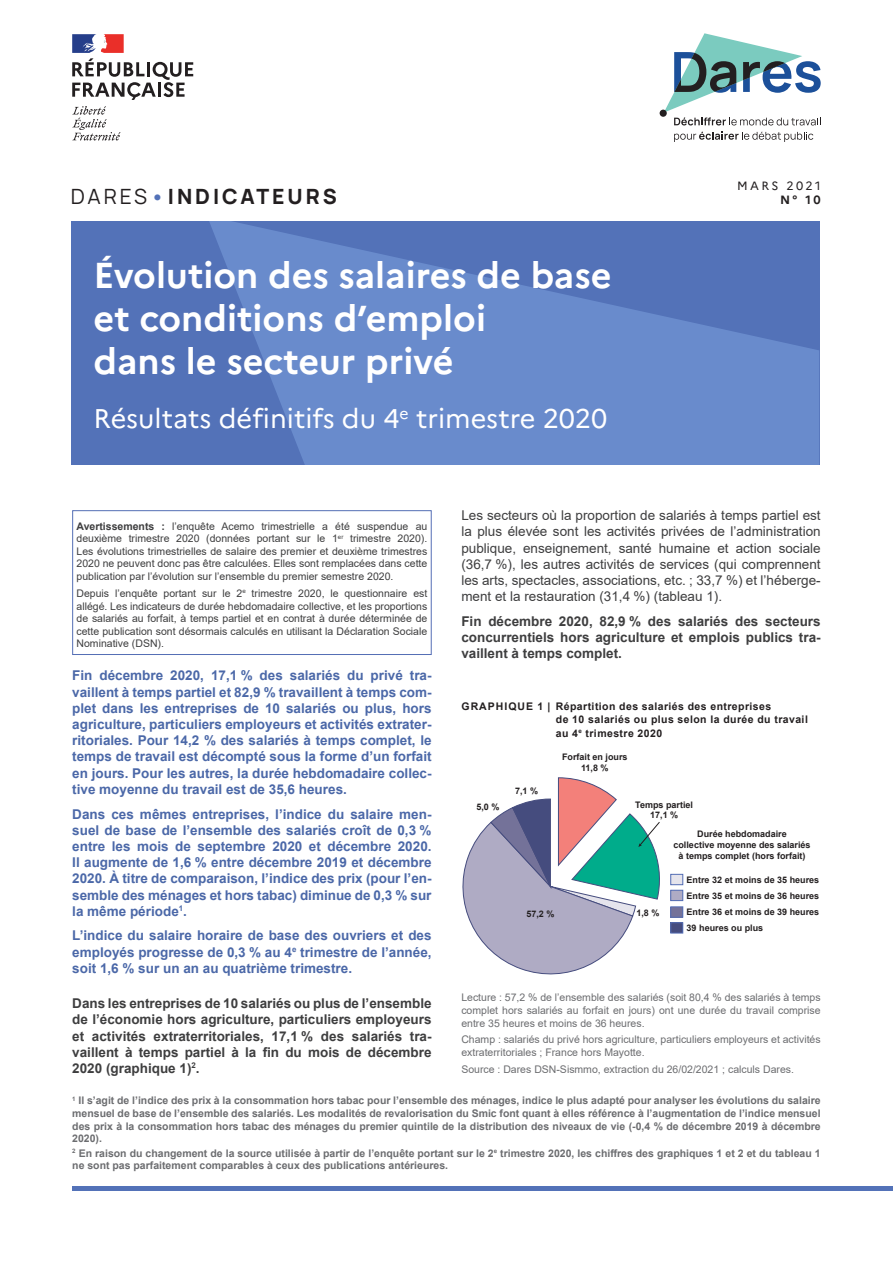
<style>
.page{position:relative;width:893px;height:1263px;background:#fff}
.page>*{position:absolute;margin:0;border:0;box-sizing:border-box;transform-origin:0 0}
.t1{font:700 36px/43.2px "Marianne";color:#fff}
.t2{font:27px "Marianne";color:#fff}
.t3{font:800 21px "Manrope";letter-spacing:.14em;color:#231f20}
.t4{font:700 13.5px/16.2px "Arial";color:#4b68a8;text-align:justify}
.t5{font:700 13.5px/16.2px "Arial";color:#3e3e3f;text-align:justify}
.t6{font:13.5px/16.2px "Arial";color:#3e3e3f;text-align:justify}
.t7{font:12px "Marianne";letter-spacing:.195em;color:#231f20}
.t8{font:700 12px "Marianne";color:#231f20}
.t9{font:10.5px/12.6px "Arial";color:#3e3e3f;text-align:justify}
.t10{font:700 10.5px/12.6px "Arial";color:#6c6d70;text-align:justify}
.t11{font:10.5px/12.6px "Arial";color:#6c6d70;text-align:justify}
.t12{font:700 10.5px/13.5px "Arial";letter-spacing:.04em;color:#231f20}
.t13{font:700 9px/10.8px "Arial";color:#231f20;text-align:center}
.s1{font-weight:400}
.s2{font-weight:700;color:#5372b8}
.s3{font-weight:700}
</style>
<div class="page">
<div style="left:71px;top:221px;width:748px;height:243px;background:#5372b8"></div>
<svg style="left:209px;top:221px;width:610px;height:243px;fill:#698bcc"></svg>
<div style="left:72px;top:510px;width:360px;height:145px;border:1px solid #546eb5"></div>
<svg style="left:72px;top:106px;width:49px;height:34px"></svg>
<svg style="left:72px;top:34px;width:121px;height:66px"></svg>
<div style="left:660px;top:110px;width:7px;height:7px;background:#231f20;border-radius:50%"></div>
<svg style="left:674px;top:132px;width:139px;height:10px"></svg>
<svg style="left:664px;top:34px;width:157px;height:91px"></svg>
<div style="left:72px;top:1186px;width:821px;height:5px;background:#5372b8"></div>
<div style="left:671px;top:874px;width:12px;height:11px;background:#e5e4ec"></div>
<div style="left:671px;top:874px;width:12px;height:11px;border:1px solid #546eb5"></div>
<div style="left:671px;top:890px;width:12px;height:10px;background:#afabc4"></div>
<div style="left:671px;top:890px;width:12px;height:11px;border:1px solid #546eb5"></div>
<div style="left:671px;top:907px;width:12px;height:10px;background:#747299"></div>
<div style="left:671px;top:907px;width:12px;height:10px;border:1px solid #546eb5"></div>
<div style="left:671px;top:923px;width:12px;height:10px;background:#454c7e"></div>
<div style="left:671px;top:922px;width:12px;height:11px;border:1px solid #546eb5"></div>
<svg style="left:462px;top:777px;width:198px;height:198px"></svg>
<h3 class="t3" style="left:71px;top:182px;width:267px"><span class="s1">DARES</span><span class="s2">•</span>INDICATEURS</h3>
<h1 class="t1" style="left:94px;top:253px;width:520px">Évolution des salaires de base et conditions d’emploi<br>dans le secteur privé</h1>
<h2 class="t2" style="left:94px;top:402px;width:515px">Résultats définitifs du 4<sup>e</sup> trimestre 2020</h2>
<p class="t7" style="left:737px;top:178px;width:85px">MARS 2021</p>
<p class="t8" style="left:780px;top:193px;width:42px">N° 10</p>
<p class="t9" style="left:77px;top:520px;width:352px"><span class="s3">Avertissements :</span> l’enquête Acemo trimestrielle a été suspendue au deuxième trimestre 2020 (données portant sur le 1<sup>er</sup> trimestre 2020).<br>Les évolutions trimestrielles de salaire des premier et deuxième trimestres 2020 ne peuvent donc pas être calculées. Elles sont remplacées dans cette publication par l’évolution sur l’ensemble du premier semestre 2020.</p>
<p class="t9" style="left:77px;top:587px;width:352px">Depuis l’enquête portant sur le 2<sup>e</sup> trimestre 2020, le questionnaire est allégé. Les indicateurs de durée hebdomadaire collective, et les proportions de salariés au forfait, à temps partiel et en contrat à durée déterminée de cette publication sont désormais calculés en utilisant la Déclaration Sociale Nominative (DSN).</p>
<p class="t4" style="left:72px;top:668px;width:361px">Fin décembre 2020, 17,1 % des salariés du privé tra&shy;vaillent à temps partiel et 82,9 % travaillent à temps com&shy;plet dans les entreprises de 10 salariés ou plus, hors agriculture, particuliers employeurs et activités extrater&shy;ritoriales. Pour 14,2 % des salariés à temps complet, le temps de travail est décompté sous la forme d’un forfait en jours. Pour les autres, la durée hebdomadaire collec&shy;tive moyenne du travail est de 35,6 heures.</p>
<p class="t4" style="left:72px;top:806px;width:361px">Dans ces mêmes entreprises, l’indice du salaire men&shy;suel de base de l’ensemble des salariés croît de 0,3 % entre les mois de septembre 2020 et décembre 2020.<br>Il augmente de 1,6 % entre décembre 2019 et décembre 2020. À titre de comparaison, l’indice des prix (pour l’en&shy;semble des ménages et hors tabac) diminue de 0,3 % sur la même période<sup>1</sup>.</p>
<p class="t4" style="left:72px;top:928px;width:361px">L’indice du salaire horaire de base des ouvriers et des employés progresse de 0,3 % au 4<sup>e</sup> trimestre de l’année, soit 1,6 % sur un an au quatrième trimestre.</p>
<p class="t6" style="left:461px;top:507px;width:361px">Les secteurs où la proportion de salariés à temps partiel est la plus élevée sont les activités privées de l’administration publique, enseignement, santé humaine et action sociale (36,7 %), les autres activités de services (qui comprennent les arts, spectacles, associations, etc. ; 33,7 %) et l’héberge&shy;ment et la restauration (31,4 %) (tableau 1).</p>
<p class="t5" style="left:461px;top:613px;width:361px">Fin décembre 2020, 82,9 % des salariés des secteurs concurrentiels hors agriculture et emplois publics tra&shy;vaillent à temps complet.</p>
<p class="t12" style="left:556px;top:700px;width:254px;text-indent:-94px">GRAPHIQUE 1 | Répartition des salariés des entreprises<br>de 10 salariés ou plus selon la durée du travail au 4<sup>e</sup> trimestre 2020</p>
<p class="t13" style="left:476px;top:801px;width:25px">5,0 %</p>
<p class="t13" style="left:515px;top:785px;width:25px">7,1 %</p>
<p class="t13" style="left:526px;top:909px;width:30px">57,2 %</p>
<p class="t13" style="left:562px;top:752px;width:67px">Forfait en jours<br>11,8 %</p>
<p class="t13" style="left:635px;top:799px;width:59px">Temps partiel<br>17,1 %</p>
<p class="t13" style="left:636px;top:907px;width:25px">1,8 %</p>
<p class="t13" style="left:673px;top:829px;width:139px">Durée hebdomadaire<br>collective moyenne des salariés à temps complet (hors forfait)</p>
<p class="t13" style="left:687px;top:871px;width:134px;line-height:16.2px;text-align:justify">Entre 32 et moins de 35 heures Entre 35 et moins de 36 heures Entre 36 et moins de 39 heures 39 heures ou plus</p>
<p class="t11" style="left:461px;top:991px;width:361px">Lecture : 57,2 % de l’ensemble des salariés (soit 80,4 % des salariés à temps complet hors salariés au forfait en jours) ont une durée du travail comprise entre 35 heures et moins de 36 heures.</p>
<p class="t11" style="left:461px;top:1033px;width:361px">Champ : salariés du privé hors agriculture, particuliers employeurs et activités extraterritoriales ; France hors Mayotte.</p>
<p class="t11" style="left:461px;top:1063px;width:334px">Source : Dares DSN-Sismmo, extraction du 26/02/2021 ; calculs Dares.</p>
<p class="t10" style="left:72px;top:1094px;width:750px"><sup>1</sup> Il s’agit de l’indice des prix à la consommation hors tabac pour l’ensemble des ménages, indice le plus adapté pour analyser les évolutions du salaire mensuel de base de l’ensemble des salariés. Les modalités de revalorisation du Smic font quant à elles référence à l’augmentation de l’indice mensuel des prix à la consommation hors tabac des ménages du premier quintile de la distribution des niveaux de vie (-0,4 % de décembre 2019 à décembre 2020).</p>
<p class="t10" style="left:72px;top:1147px;width:750px"><sup>2</sup> En raison du changement de la source utilisée à partir de l’enquête portant sur le 2<sup>e</sup> trimestre 2020, les chiffres des graphiques 1 et 2 et du tableau 1 ne sont pas parfaitement comparables à ceux des publications antérieures.</p>
<p class="t5" style="left:72px;top:995px;width:361px">Dans les entreprises de 10 salariés ou plus de l’ensemble de l’économie hors agriculture, particuliers employeurs et activités extraterritoriales, 17,1 % des salariés tra&shy;vaillent à temps partiel à la fin du mois de décembre 2020 (graphique 1)<sup>2</sup>.</p>
</div>
